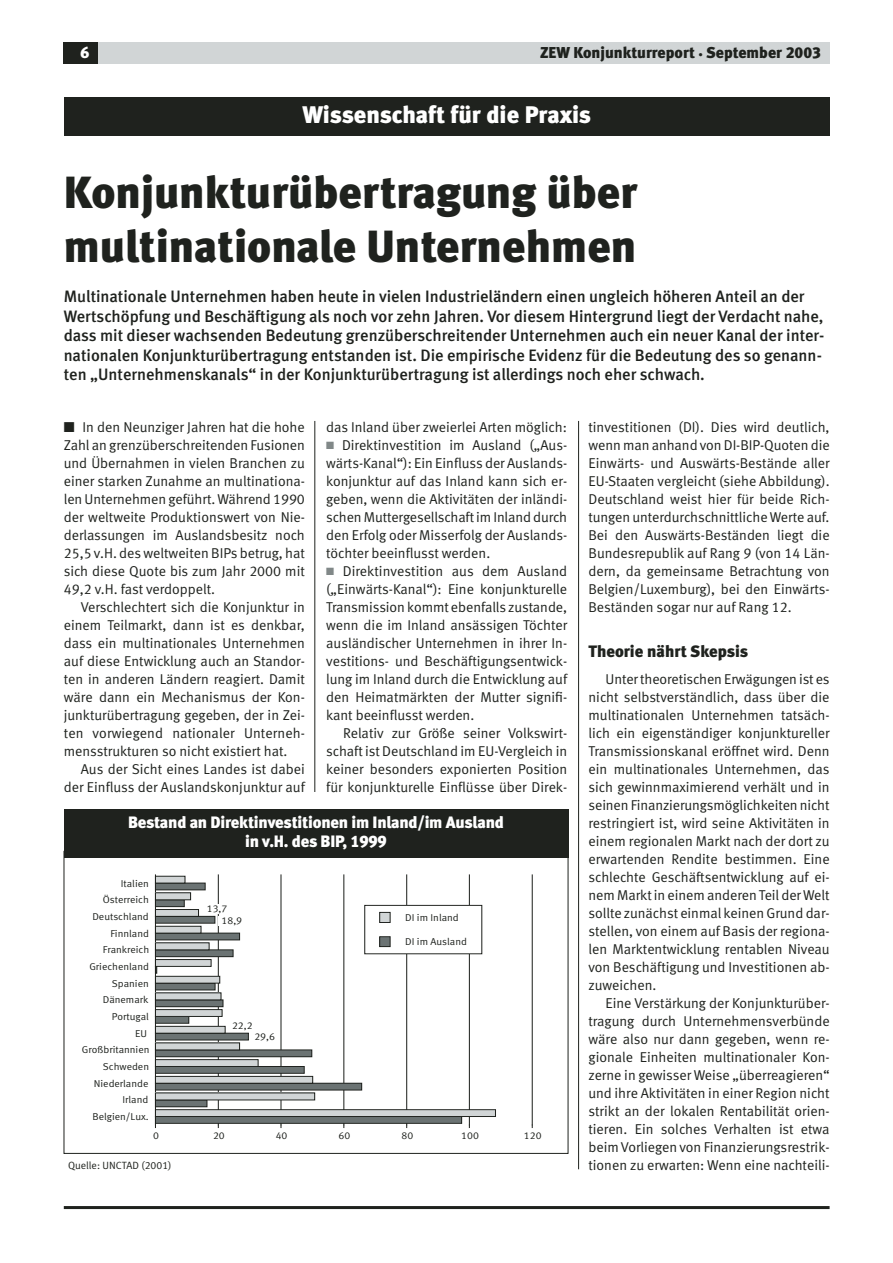
<style>
.page{position:relative;width:893px;height:1263px;background:#fff}
.page>*{position:absolute;margin:0;border:0;box-sizing:border-box;transform-origin:0 0}
.t1{font:45px/54px "Meta Black LF";color:#1f221e}
.t2{font:24px "Meta Black LF";letter-spacing:-.005em;color:#fff}
.t3{font:16.5px/19.5px "Meta Medium LF";color:#1f221e}
.t4{font:16.5px/19.5px "Meta Black LF";letter-spacing:-.015em;color:#fff;text-align:center}
.t5{font:16.5px "Meta Black LF";color:#1f221e}
.t6{font:15.75px "Meta Black LF";color:#1f221e}
.t7{font:15.75px "Meta Black LF";color:#fff}
.t8{font:14.25px/18px "Meta Normal LF";color:#1f221e;text-align:justify}
.t9{font:10.5px "Meta Normal LF";color:#1f221e}
.t10{font:10.05px "Meta Normal LF";color:#1f221e;scale:1.05 1}
.s1{color:#818888}
</style>
<div class="page">
<div style="left:64px;top:43px;width:765px;height:21px;background:#d1d5d6"></div>
<div style="left:64px;top:43px;width:34px;height:21px;background:#1f221e"></div>
<hr style="left:64px;top:1206px;width:765px;height:3px;background:#1f221e">
<div style="left:64px;top:98px;width:765px;height:38px;background:#1f221e"></div>
<hr style="left:314px;top:421px;width:1px;height:371px;background:#1f221e">
<hr style="left:578px;top:421px;width:1px;height:748px;background:#1f221e">
<hr style="left:155px;top:874px;width:1px;height:251px;background:#1f221e">
<hr style="left:218px;top:874px;width:1px;height:251px;background:#1f221e">
<hr style="left:280px;top:874px;width:1px;height:251px;background:#1f221e">
<hr style="left:343px;top:874px;width:1px;height:251px;background:#1f221e">
<hr style="left:406px;top:874px;width:1px;height:251px;background:#1f221e">
<hr style="left:469px;top:874px;width:1px;height:251px;background:#1f221e">
<hr style="left:532px;top:874px;width:1px;height:251px;background:#1f221e">
<svg style="left:155px;top:876px;width:378px;height:252px"></svg>
<div style="left:251px;top:1032px;width:26px;height:10px;background:#fff"></div>
<div style="left:229px;top:1020px;width:25px;height:10px;background:#fff"></div>
<div style="left:218px;top:916px;width:26px;height:10px;background:#fff"></div>
<div style="left:204px;top:904px;width:25px;height:10px;background:#fff"></div>
<div style="left:365px;top:905px;width:117px;height:49px;background:#fff"></div>
<div style="left:364px;top:905px;width:118px;height:49px;border:1px solid #1f221e"></div>
<div style="left:379px;top:937px;width:11px;height:10px;background:#6b7373"></div>
<div style="left:379px;top:936px;width:11px;height:11px;border:1px solid #1f221e"></div>
<div style="left:379px;top:912px;width:11px;height:10px;background:#d1d5d6"></div>
<div style="left:379px;top:912px;width:11px;height:11px;border:1px solid #1f221e"></div>
<div style="left:64px;top:809px;width:504px;height:49px;background:#1f221e"></div>
<p class="t7" style="left:80px;top:47px;width:10px">6</p>
<p class="t6" style="left:540px;top:47px;width:282px">ZEW Konjunkturreport . September 2003</p>
<h2 class="t2" style="left:302px;top:105px;width:290px">Wissenschaft für die Praxis</h2>
<h1 class="t1" style="left:64px;top:169px;width:575px">Konjunkturübertragung über multinationale Unternehmen</h1>
<p class="t3" style="left:64px;top:288px;width:762px">Multinationale Unternehmen haben heute in vielen Industrieländern einen ungleich höheren Anteil an der Wertschöpfung und Beschäftigung als noch vor zehn Jahren. Vor diesem Hintergrund liegt der Verdacht nahe, dass mit dieser wachsenden Bedeutung grenzüberschreitender Unternehmen auch ein neuer Kanal der inter&shy;nationalen Konjunkturübertragung entstanden ist. Die empirische Evidenz für die Bedeutung des so genann&shy;ten „Unternehmenskanals“ in der Konjunkturübertragung ist allerdings noch eher schwach.</p>
<p class="t8" style="left:64px;top:419px;width:242px">■ In den Neunziger Jahren hat die hohe Zahl an grenzüberschreitenden Fusionen und Übernahmen in vielen Branchen zu einer starken Zunahme an multinationa&shy;len Unternehmen geführt. Während 1990 der weltweite Produktionswert von Nie&shy;derlassungen im Auslandsbesitz noch 25,5 v.H. des weltweiten BIPs betrug, hat sich diese Quote bis zum Jahr 2000 mit 49,2 v.H. fast verdoppelt.</p>
<p class="t8" style="left:64px;top:599px;width:242px;text-indent:17px">Verschlechtert sich die Konjunktur in einem Teilmarkt, dann ist es denkbar, dass ein multinationales Unternehmen auf diese Entwicklung auch an Standor&shy;ten in anderen Ländern reagiert. Damit wäre dann ein Mechanismus der Kon&shy;junkturübertragung gegeben, der in Zei&shy;ten vorwiegend nationaler Unterneh&shy;mensstrukturen so nicht existiert hat.</p>
<p class="t8" style="left:64px;top:761px;width:242px;text-align:right">Aus der Sicht eines Landes ist dabei der Einfluss der Auslandskonjunktur auf</p>
<p class="t8" style="left:326px;top:419px;width:242px">das Inland über zweierlei Arten möglich:</p>
<p class="t8" style="left:326px;top:437px;width:243px"><span class="s1">■</span> Direktinvestition im Ausland („Aus&shy;wärts-Kanal“): Ein Einfluss der Auslands&shy;konjunktur auf das Inland kann sich er&shy;geben, wenn die Aktivitäten der inländi&shy;schen Muttergesellschaft im Inland durch den Erfolg oder Misserfolg der Auslands&shy;töchter beeinflusst werden.</p>
<p class="t8" style="left:326px;top:563px;width:243px"><span class="s1">■</span> Direktinvestition aus dem Ausland („Einwärts-Kanal“): Eine konjunkturelle Transmission kommt ebenfalls zustande, wenn die im Inland ansässigen Töchter ausländischer Unternehmen in ihrer In&shy;vestitions- und Beschäftigungsentwick&shy;lung im Inland durch die Entwicklung auf den Heimatmärkten der Mutter signifi&shy;kant beeinflusst werden.</p>
<p class="t8" style="left:326px;top:725px;width:242px;text-indent:17px">Relativ zur Größe seiner Volkswirt&shy;schaft ist Deutschland im EU-Vergleich in keiner besonders exponierten Position für konjunkturelle Einflüsse über Direk-</p>
<p class="t4" style="left:128px;top:813px;width:377px">Bestand an Direktinvestitionen im Inland/im Ausland in v.H. des BIP, 1999</p>
<p class="t10" style="left:121px;top:879px;width:28px">Italien</p>
<p class="t10" style="left:103px;top:896px;width:45px">Österreich</p>
<p class="t10" style="left:92px;top:913px;width:55px">Deutschland</p>
<p class="t10" style="left:110px;top:929px;width:38px">Finnland</p>
<p class="t10" style="left:103px;top:946px;width:46px">Frankreich</p>
<p class="t10" style="left:89px;top:963px;width:58px">Griechenland</p>
<p class="t10" style="left:112px;top:979px;width:37px">Spanien</p>
<p class="t10" style="left:103px;top:996px;width:45px">Dänemark</p>
<p class="t10" style="left:112px;top:1013px;width:37px">Portugal</p>
<p class="t10" style="left:135px;top:1029px;width:13px">EU</p>
<p class="t10" style="left:82px;top:1046px;width:66px">Großbritannien</p>
<p class="t10" style="left:103px;top:1063px;width:45px">Schweden</p>
<p class="t10" style="left:94px;top:1079px;width:53px">Niederlande</p>
<p class="t10" style="left:122px;top:1096px;width:26px">Irland</p>
<p class="t10" style="left:92px;top:1113px;width:55px">Belgien/Lux.</p>
<p class="t10" style="left:207px;top:905px;width:21px">13,7</p>
<p class="t10" style="left:221px;top:917px;width:21px">18,9</p>
<p class="t10" style="left:232px;top:1022px;width:21px">22,2</p>
<p class="t10" style="left:254px;top:1033px;width:21px">29,6</p>
<p class="t10" style="left:405px;top:914px;width:52px">DI im Inland</p>
<p class="t10" style="left:405px;top:938px;width:60px">DI im Ausland</p>
<p class="t10" style="left:153px;top:1132px;width:7px">0</p>
<p class="t10" style="left:213px;top:1132px;width:13px">20</p>
<p class="t10" style="left:276px;top:1132px;width:13px">40</p>
<p class="t10" style="left:338px;top:1132px;width:13px">60</p>
<p class="t10" style="left:401px;top:1132px;width:13px">80</p>
<p class="t10" style="left:461px;top:1132px;width:18px">100</p>
<p class="t10" style="left:524px;top:1132px;width:18px">120</p>
<p class="t9" style="left:68px;top:1162px;width:105px">Quelle: UNCTAD (2001)</p>
<p class="t8" style="left:588px;top:419px;width:243px">tinvestitionen (DI). Dies wird deutlich, wenn man anhand von DI-BIP-Quoten die Einwärts- und Auswärts-Bestände aller EU-Staaten vergleicht (siehe Abbildung).<br>Deutschland weist hier für beide Rich&shy;tungen unterdurchschnittliche Werte auf.<br>Bei den Auswärts-Beständen liegt die Bundesrepublik auf Rang 9 (von 14 Län&shy;dern, da gemeinsame Betrachtung von Belgien/Luxemburg), bei den Einwärts-Beständen sogar nur auf Rang 12.</p>
<p class="t5" style="left:588px;top:645px;width:161px">Theorie nährt Skepsis</p>
<p class="t8" style="left:588px;top:671px;width:243px;text-indent:17px">Unter theoretischen Erwägungen ist es nicht selbstverständlich, dass über die multinationalen Unternehmen tatsäch&shy;lich ein eigenständiger konjunktureller Transmissionskanal eröffnet wird. Denn ein multinationales Unternehmen, das sich gewinnmaximierend verhält und in seinen Finanzierungsmöglichkeiten nicht restringiert ist, wird seine Aktivitäten in einem regionalen Markt nach der dort zu erwartenden Rendite bestimmen. Eine schlechte Geschäftsentwicklung auf ei&shy;nem Markt in einem anderen Teil der Welt sollte zunächst einmal keinen Grund dar&shy;stellen, von einem auf Basis der regiona&shy;len Marktentwicklung rentablen Niveau von Beschäftigung und Investitionen ab&shy;zuweichen.</p>
<p class="t8" style="left:588px;top:995px;width:243px;text-indent:17px">Eine Verstärkung der Konjunkturüber&shy;tragung durch Unternehmensverbünde wäre also nur dann gegeben, wenn re&shy;gionale Einheiten multinationaler Kon&shy;zerne in gewisser Weise „überreagieren“ und ihre Aktivitäten in einer Region nicht strikt an der lokalen Rentabilität orien&shy;tieren. Ein solches Verhalten ist etwa beim Vorliegen von Finanzierungsrestrik&shy;tionen zu erwarten: Wenn eine nachteili-</p>
</div>
